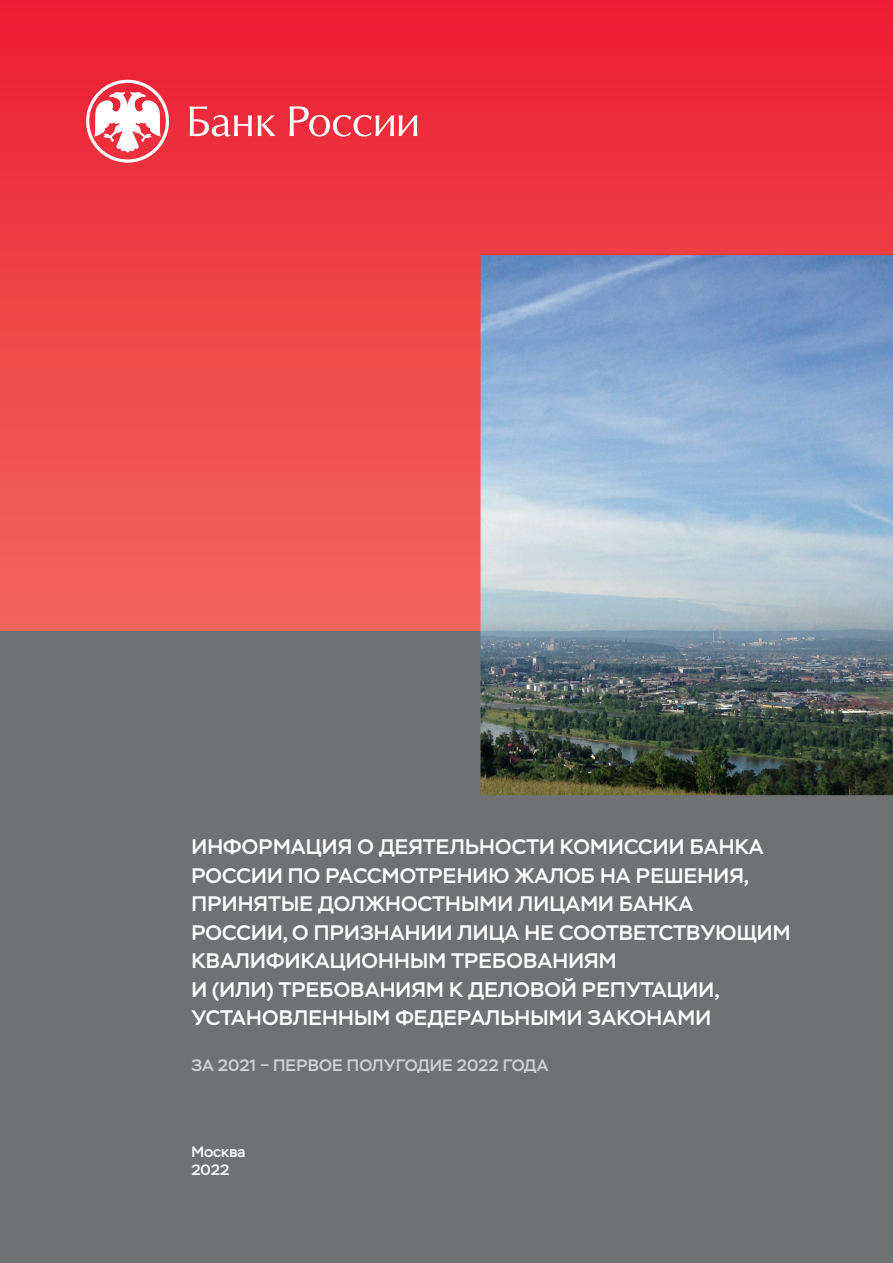
<style>
.page{position:relative;width:893px;height:1263px;background:#fff}
.page>*{position:absolute;margin:0;border:0;box-sizing:border-box;transform-origin:0 0}
.текст{font:500 21px/28.5px "Stem";letter-spacing:.01em;color:#fff}
.текст-2{font:500 16.5px "Stem";letter-spacing:.01em;color:#d1d2d4}
.текст-3{font:500 15px "Stem";color:#fff}
</style>
<div class="page">
<div style="left:0;top:0;width:893px;height:631px;background:linear-gradient(to bottom,#ed1e32,#f1695d)"></div>
<div style="left:0;top:631px;width:893px;height:632px;background:#6f7172"></div>
<svg style="left:86px;top:80px;width:83px;height:83px"></svg>
<svg style="left:190px;top:106px;width:62px;height:31px"></svg>
<svg style="left:258px;top:115px;width:18px;height:21px"></svg>
<svg style="left:290px;top:106px;width:127px;height:31px"></svg>
<img style="left:480px;top:255px;width:413px;height:540px">
<p class="текст" style="left:191px;top:833px;width:600px">ИНФОРМАЦИЯ О ДЕЯТЕЛЬНОСТИ КОМИССИИ БАНКА РОССИИ ПО РАССМОТРЕНИЮ ЖАЛОБ НА РЕШЕНИЯ, ПРИНЯТЫЕ ДОЛЖНОСТНЫМИ ЛИЦАМИ БАНКА РОССИИ, О ПРИЗНАНИИ ЛИЦА НЕ СООТВЕТСТВУЮЩИМ КВАЛИФИКАЦИОННЫМ ТРЕБОВАНИЯМ<br>И (ИЛИ) ТРЕБОВАНИЯМ К ДЕЛОВОЙ РЕПУТАЦИИ, УСТАНОВЛЕННЫМ ФЕДЕРАЛЬНЫМИ ЗАКОНАМИ</p>
<p class="текст-2" style="left:191px;top:1055px;width:358px">ЗА 2021 – ПЕРВОЕ ПОЛУГОДИЕ 2022 ГОДА</p>
<p class="текст-3" style="left:191px;top:1142px;width:56px">Москва</p>
<p class="текст-3" style="left:191px;top:1160px;width:40px">2022</p>
</div>
